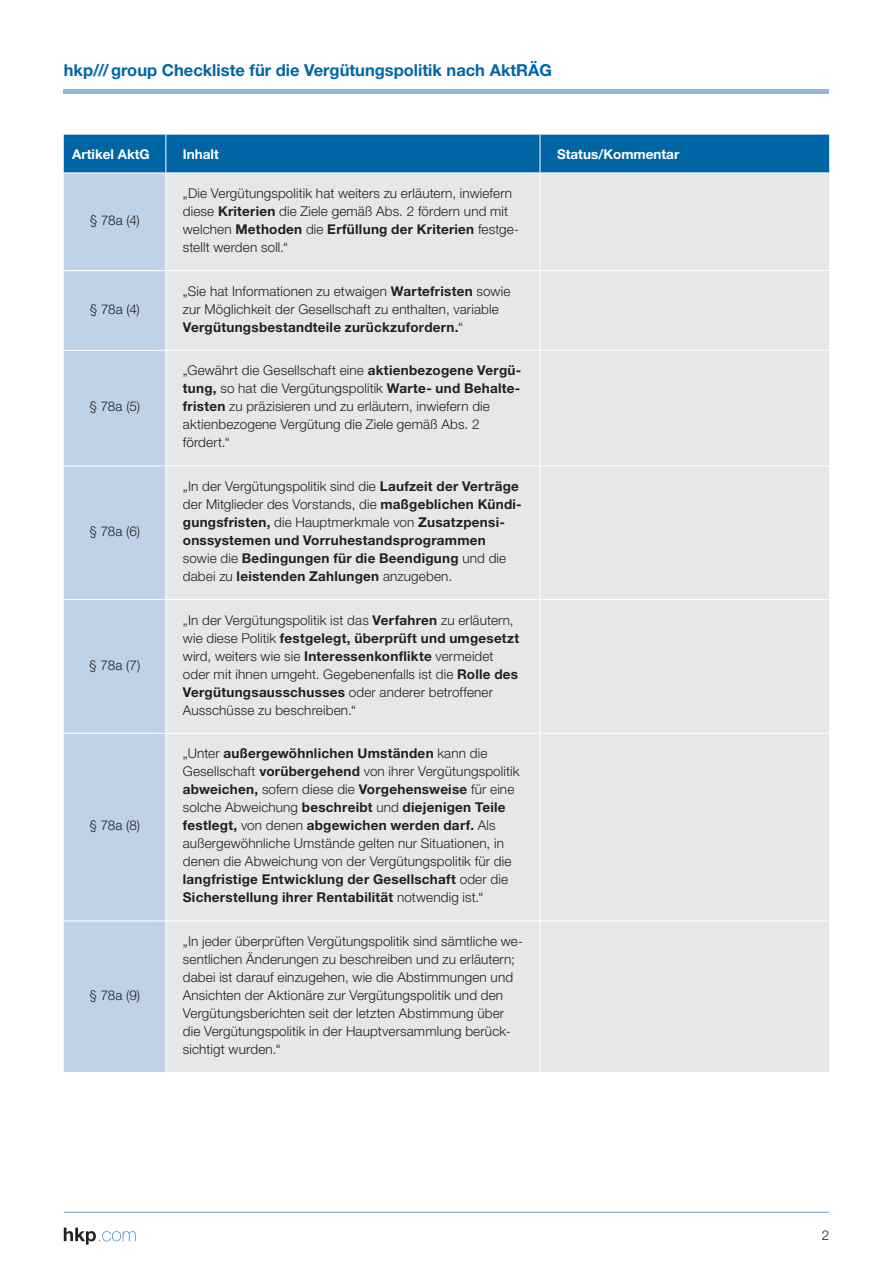
<style>
.page{position:relative;width:893px;height:1263px;background:#fff}
.page>*{position:absolute;margin:0;border:0;box-sizing:border-box;transform-origin:0 0}
.t1{font:700 16.5px "Helvetica Neue LT Std";color:#0065a4}
.t2{font:300 13.5px/18px "Helvetica Neue LT Std";letter-spacing:.01em;color:#231f20}
.t3{font:700 13.5px/18px "Helvetica Neue LT Std";letter-spacing:.02em;color:#231f20}
.t4{font:700 13.5px "Helvetica Neue LT Std";color:#fff}
.s1{font-weight:700}
.s2{font-weight:300}
</style>
<div class="page">
<hr style="left:64px;top:1212px;width:765px;height:1px;background:#729eca">
<svg style="left:64px;top:1227px;width:72px;height:17px"></svg>
<div style="left:64px;top:135px;width:765px;height:38px;background:#0065a4"></div>
<div style="left:64px;top:174px;width:102px;height:898px;background:#c0d2e8"></div>
<div style="left:167px;top:174px;width:662px;height:898px;background:#e6e7e9"></div>
<hr style="left:166px;top:135px;width:1px;height:38px;background:#fff">
<hr style="left:540px;top:135px;width:1px;height:38px;background:#fff">
<hr style="left:64px;top:270px;width:102px;height:1px;background:#fff">
<hr style="left:64px;top:350px;width:102px;height:1px;background:#fff">
<hr style="left:64px;top:466px;width:102px;height:1px;background:#fff">
<hr style="left:64px;top:599px;width:102px;height:1px;background:#fff">
<hr style="left:64px;top:733px;width:102px;height:1px;background:#fff">
<hr style="left:64px;top:921px;width:102px;height:1px;background:#fff">
<hr style="left:166px;top:270px;width:374px;height:1px;background:#fff">
<hr style="left:166px;top:350px;width:374px;height:1px;background:#fff">
<hr style="left:166px;top:466px;width:374px;height:1px;background:#fff">
<hr style="left:166px;top:599px;width:374px;height:1px;background:#fff">
<hr style="left:166px;top:733px;width:374px;height:1px;background:#fff">
<hr style="left:166px;top:921px;width:374px;height:1px;background:#fff">
<hr style="left:540px;top:173px;width:1px;height:97px;background:#fff">
<hr style="left:540px;top:270px;width:289px;height:1px;background:#fff">
<hr style="left:540px;top:271px;width:1px;height:79px;background:#fff">
<hr style="left:540px;top:350px;width:289px;height:1px;background:#fff">
<hr style="left:540px;top:350px;width:1px;height:116px;background:#fff">
<hr style="left:540px;top:466px;width:289px;height:1px;background:#fff">
<hr style="left:540px;top:466px;width:1px;height:133px;background:#fff">
<hr style="left:540px;top:599px;width:289px;height:1px;background:#fff">
<hr style="left:540px;top:600px;width:1px;height:133px;background:#fff">
<hr style="left:540px;top:733px;width:289px;height:1px;background:#fff">
<hr style="left:540px;top:733px;width:1px;height:188px;background:#fff">
<hr style="left:540px;top:921px;width:289px;height:1px;background:#fff">
<hr style="left:540px;top:921px;width:1px;height:151px;background:#fff">
<div style="left:64px;top:89px;width:765px;height:5px;background:#98b6d9"></div>
<p class="t1" style="left:64px;top:59px;width:490px">hkp/// group Checkliste für die Vergütungspolitik nach AktRÄG</p>
<p class="t4" style="left:72px;top:145px;width:79px">Artikel AktG</p>
<p class="t4" style="left:183px;top:145px;width:37px">Inhalt</p>
<p class="t4" style="left:557px;top:145px;width:124px">Status/Kommentar</p>
<p class="t2" style="left:90px;top:211px;width:52px">§ 78a (4)</p>
<p class="t2" style="left:90px;top:300px;width:52px">§ 78a (4)</p>
<p class="t2" style="left:89px;top:397px;width:52px">§ 78a (5)</p>
<p class="t2" style="left:89px;top:522px;width:52px">§ 78a (6)</p>
<p class="t2" style="left:89px;top:656px;width:53px">§ 78a (7)</p>
<p class="t2" style="left:89px;top:816px;width:52px">§ 78a (8)</p>
<p class="t2" style="left:89px;top:986px;width:52px">§ 78a (9)</p>
<p class="t2" style="left:183px;top:184px;width:338px">„Die Vergütungspolitik hat weiters zu erläutern, inwiefern diese <span class="s1">Kriterien</span> die Ziele gemäß Abs. 2 fördern und mit welchen <span class="s1">Methoden</span> die <span class="s1">Erfüllung der Kriterien</span> festge&shy;stellt werden soll.“</p>
<p class="t2" style="left:183px;top:282px;width:329px">„Sie hat Informationen zu etwaigen <span class="s1">Wartefristen</span> sowie zur Möglichkeit der Gesellschaft zu enthalten, variable<br><span class="s1">Vergütungsbestandteile zurückzufordern.</span>“</p>
<p class="t2" style="left:183px;top:361px;width:340px">„Gewährt die Gesellschaft eine <span class="s1">aktienbezogene Vergü&shy;tung,</span> so hat die Vergütungspolitik <span class="s1">Warte- und Behalte&shy;fristen</span> zu präzisieren und zu erläutern, inwiefern die aktienbezogene Vergütung die Ziele gemäß Abs. 2 fördert.“</p>
<p class="t3" style="left:183px;top:477px;width:340px"><span class="s2">„In der Vergütungspolitik sind die</span> Laufzeit der Verträge <span class="s2">der Mitglieder des Vorstands, die</span> maßgeblichen Kündi&shy;gungsfristen, <span class="s2">die Hauptmerkmale von</span> Zusatzpensi&shy;onssystemen und Vorruhestandsprogrammen <span class="s2">sowie die</span> Bedingungen für die Beendigung <span class="s2">und die dabei zu</span> leistenden Zahlungen <span class="s2">anzugeben.</span></p>
<p class="t2" style="left:183px;top:611px;width:338px">„In der Vergütungspolitik ist das <span class="s1">Verfahren</span> zu erläutern, wie diese Politik <span class="s1">festgelegt, überprüft und umgesetzt </span>wird, weiters wie sie <span class="s1">Interessenkonflikte</span> vermeidet oder mit ihnen umgeht. Gegebenenfalls ist die <span class="s1">Rolle des Vergütungsausschusses</span> oder anderer betroffener Ausschüsse zu beschreiben.“</p>
<p class="t2" style="left:183px;top:744px;width:338px">„Unter <span class="s1">außergewöhnlichen Umständen</span> kann die Gesellschaft <span class="s1">vorübergehend</span> von ihrer Vergütungspolitik <span class="s1">abweichen,</span> sofern diese die <span class="s1">Vorgehensweise</span> für eine solche Abweichung <span class="s1">beschreibt</span> und <span class="s1">diejenigen Teile festlegt,</span> von denen <span class="s1">abgewichen werden darf.</span> Als außergewöhnliche Umstände gelten nur Situationen, in denen die Abweichung von der Vergütungspolitik für die <span class="s1">langfristige Entwicklung der Gesellschaft</span> oder die <span class="s1">Sicherstellung ihrer Rentabilität</span> notwendig ist.“</p>
<p class="t2" style="left:183px;top:932px;width:342px">„In jeder überprüften Vergütungspolitik sind sämtliche we&shy;sentlichen Änderungen zu beschreiben und zu erläutern; dabei ist darauf einzugehen, wie die Abstimmungen und Ansichten der Aktionäre zur Vergütungspolitik und den Vergütungsberichten seit der letzten Abstimmung über die Vergütungspolitik in der Hauptversammlung berück&shy;sichtigt wurden.“</p>
<p class="t2" style="left:822px;top:1226px;width:9px">2</p>
</div>
